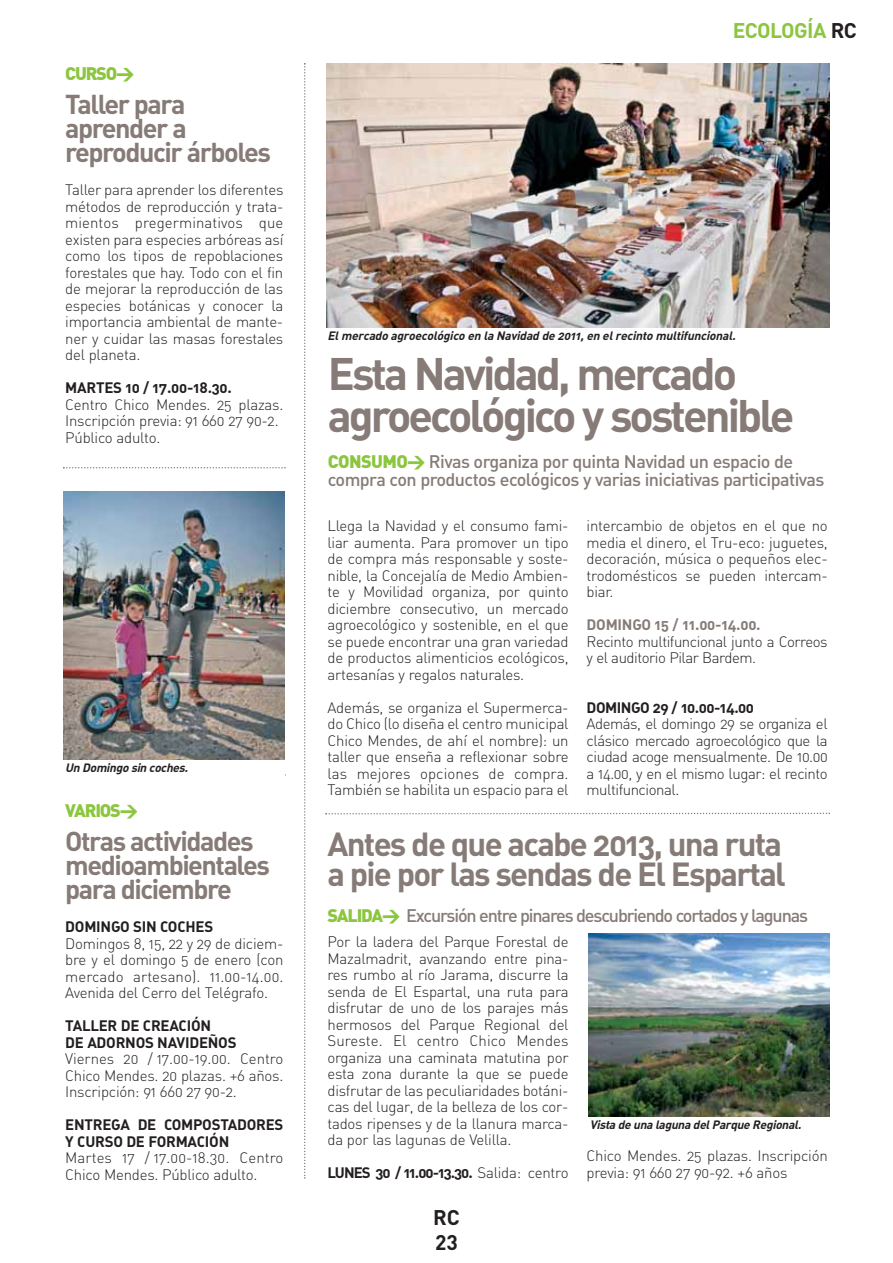
<style>
.page{position:relative;width:893px;height:1263px;background:#fff}
.page>*{position:absolute;margin:0;border:0;box-sizing:border-box;transform-origin:0 0}
.t1{font:45px/42px "DIN Bold Alternate";letter-spacing:-.065em;color:#867b77}
.t2{font:33px/30px "DIN Bold Alternate";letter-spacing:-.055em;color:#867b77}
.t3{font:27px/24px "DIN Bold Alternate";letter-spacing:-.055em;color:#867b77}
.t4{font:700 21px "DIN";letter-spacing:-.025em;color:#8cc63f}
.t5{font:700 21px/25.5px "DIN";color:#231f20}
.t6{font:18px/18px "DIN Medium Alternate";letter-spacing:-.03em;color:#867b77}
.t7{font:18px "DIN Medium Alternate";letter-spacing:-.065em;color:#867b77}
.t8{font:900 18px "DIN";letter-spacing:-.065em;color:#8cc63f}
.t9{font:15px/16.5px "DIN Light Alternate";letter-spacing:-.015em;color:#231f20;text-align:justify}
.t10{font:15px/16.5px "DIN Bold Alternate";letter-spacing:-.015em;color:#231f20}
.t11{font:15px "DIN Bold Alternate";letter-spacing:-.065em;color:#231f20}
.t12{font:15px "DIN Bold Alternate";letter-spacing:-.015em;color:#867b77}
.t13{font:15px "DIN Bold Alternate";letter-spacing:-.035em;color:#231f20}
.t14{font:italic 12px "DIN Bold Alternate";color:#231f20}
.s1{color:#231f20}
.s2{font-family:"DIN";font-weight:900;color:#8cc63f}
.s3{font-family:"DIN Light Alternate"}
</style>
<div class="page">
<img style="left:326px;top:64px;width:503px;height:263px">
<img style="left:588px;top:933px;width:241px;height:183px">
<svg style="left:325px;top:813px;width:505px;height:1px"></svg>
<img style="left:64px;top:491px;width:221px;height:268px">
<svg style="left:63px;top:467px;width:223px;height:1px"></svg>
<svg style="left:304px;top:63px;width:1px;height:1116px"></svg>
<p class="t8" style="left:65px;top:67px;width:71px">CURSO&gt;</p>
<h3 class="t3" style="left:65px;top:96px;width:207px">Taller para aprender a reproducir árboles</h3>
<p class="t9" style="left:65px;top:184px;width:220px">Taller para aprender los diferentes métodos de reproducción y trata&shy;mientos pregerminativos que existen para especies arbóreas así como los tipos de repoblaciones forestales que hay. Todo con el fin de mejorar la reproducción de las especies botánicas y conocer la importancia ambiental de mante&shy;ner y cuidar las masas forestales del planeta.</p>
<p class="t10" style="left:65px;top:382px;width:168px">MARTES 10 / 17.00-18.30.</p>
<p class="t9" style="left:65px;top:398px;width:220px;text-align:left">Centro Chico Mendes. 25 plazas.<br>Inscripción previa: 91 660 27 90-2.<br>Público adulto.</p>
<p class="t14" style="left:65px;top:764px;width:127px">Un Domingo sin coches.</p>
<p class="t8" style="left:65px;top:804px;width:74px">VARIOS&gt;</p>
<h3 class="t3" style="left:65px;top:833px;width:206px">Otras actividades medioambientales para diciembre</h3>
<p class="t10" style="left:65px;top:920px;width:150px">DOMINGO SIN COCHES</p>
<p class="t9" style="left:65px;top:937px;width:220px">Domingos 8, 15, 22 y 29 de diciem&shy;bre y el domingo 5 de enero (con mercado artesano). 11.00-14.00.<br>Avenida del Cerro del Telégrafo.</p>
<p class="t10" style="left:65px;top:1019px;width:173px">TALLER DE CREACIÓN<br>DE ADORNOS NAVIDEÑOS</p>
<p class="t9" style="left:65px;top:1052px;width:220px">Viernes 20 / 17.00-19.00. Centro Chico Mendes. 20 plazas. +6 años.<br>Inscripción: 91 660 27 90-2.</p>
<p class="t10" style="left:65px;top:1118px;width:220px">ENTREGA DE COMPOSTADORES<br>Y CURSO DE FORMACIÓN</p>
<p class="t9" style="left:65px;top:1151px;width:220px">Martes 17 / 17.00-18.30. Centro<br>Chico Mendes. Público adulto.</p>
<h3 class="t4" style="left:733px;top:23px;width:126px">ECOLOGÍA <span class="s1">RC</span></h3>
<p class="t14" style="left:327px;top:331px;width:412px">Elmercado agroecológico en la Navidad de 2011,en elrecinto multifuncional.</p>
<h1 class="t1" style="left:328px;top:358px;width:468px">Esta Navidad, mercado agroecológico y sostenible</h1>
<p class="t6" style="left:328px;top:455px;width:498px"><span class="s2">CONSUMO&gt;</span> Rivas organiza por quinta Navidad un espacio de compra con productos ecológicos y varias iniciativas participativas</p>
<p class="t9" style="left:327px;top:519px;width:243px">Llega la Navidad y el consumo fami&shy;liar aumenta. Para promover un tipo de compra más responsable y soste&shy;nible, la Concejalía de Medio Ambien&shy;te y Movilidad organiza, por quinto diciembre consecutivo, un mercado agroecológico y sostenible, en el que se puede encontrar una gran variedad de productos alimenticios ecológicos, artesanías y regalos naturales.</p>
<p class="t9" style="left:327px;top:701px;width:243px">Además, se organiza el Supermerca&shy;do Chico (lo diseña el centro municipal Chico Mendes, de ahí el nombre): un taller que enseña a reflexionar sobre las mejores opciones de compra.<br>También se habilita un espacio para el</p>
<p class="t9" style="left:587px;top:519px;width:243px">intercambio de objetos en el que no media el dinero, el Tru-eco: juguetes, decoración, música o pequeños elec&shy;trodomésticos se pueden intercam&shy;biar.</p>
<p class="t12" style="left:587px;top:619px;width:176px">DOMINGO 15 / 11.00-14.00.</p>
<p class="t9" style="left:587px;top:635px;width:243px">Recinto multifuncional junto a Correos y el auditorio Pilar Bardem.</p>
<p class="t13" style="left:587px;top:702px;width:169px">DOMINGO 29 / 10.00-14.00</p>
<p class="t9" style="left:587px;top:717px;width:243px">Además, el domingo 29 se organiza el clásico mercado agroecológico que la ciudad acoge mensualmente. De 10.00 a 14.00, y en el mismo lugar: el recinto multifuncional.</p>
<h2 class="t2" style="left:327px;top:833px;width:460px">Antes de que acabe 2013, una ruta a pie por las sendas de El Espartal</h2>
<p class="t7" style="left:327px;top:909px;width:482px"><span class="s2">SALIDA&gt;</span> Excursión entre pinares descubriendo cortados y lagunas</p>
<p class="t9" style="left:327px;top:935px;width:243px">Por la ladera del Parque Forestal de Mazalmadrit, avanzando entre pina&shy;res rumbo al río Jarama, discurre la senda de El Espartal, una ruta para disfrutar de uno de los parajes más hermosos del Parque Regional del Sureste. El centro Chico Mendes organiza una caminata matutina por esta zona durante la que se puede disfrutar de las peculiaridades botáni&shy;cas del lugar, de la belleza de los cor&shy;tados ripenses y de la llanura marca&shy;da por las lagunas de Velilla.</p>
<p class="t11" style="left:327px;top:1167px;width:243px">LUNES 30 / 11.00-13.30. <span class="s3">Salida: centro</span></p>
<h3 class="t5" style="left:433px;top:1206px;width:28px">RC<br>23</h3>
<p class="t14" style="left:590px;top:1121px;width:215px">Vista de una laguna delParque Regional.</p>
<p class="t9" style="left:587px;top:1149px;width:243px">Chico Mendes. 25 plazas. Inscripción previa: 91 660 27 90-92. +6 años</p>
</div>
